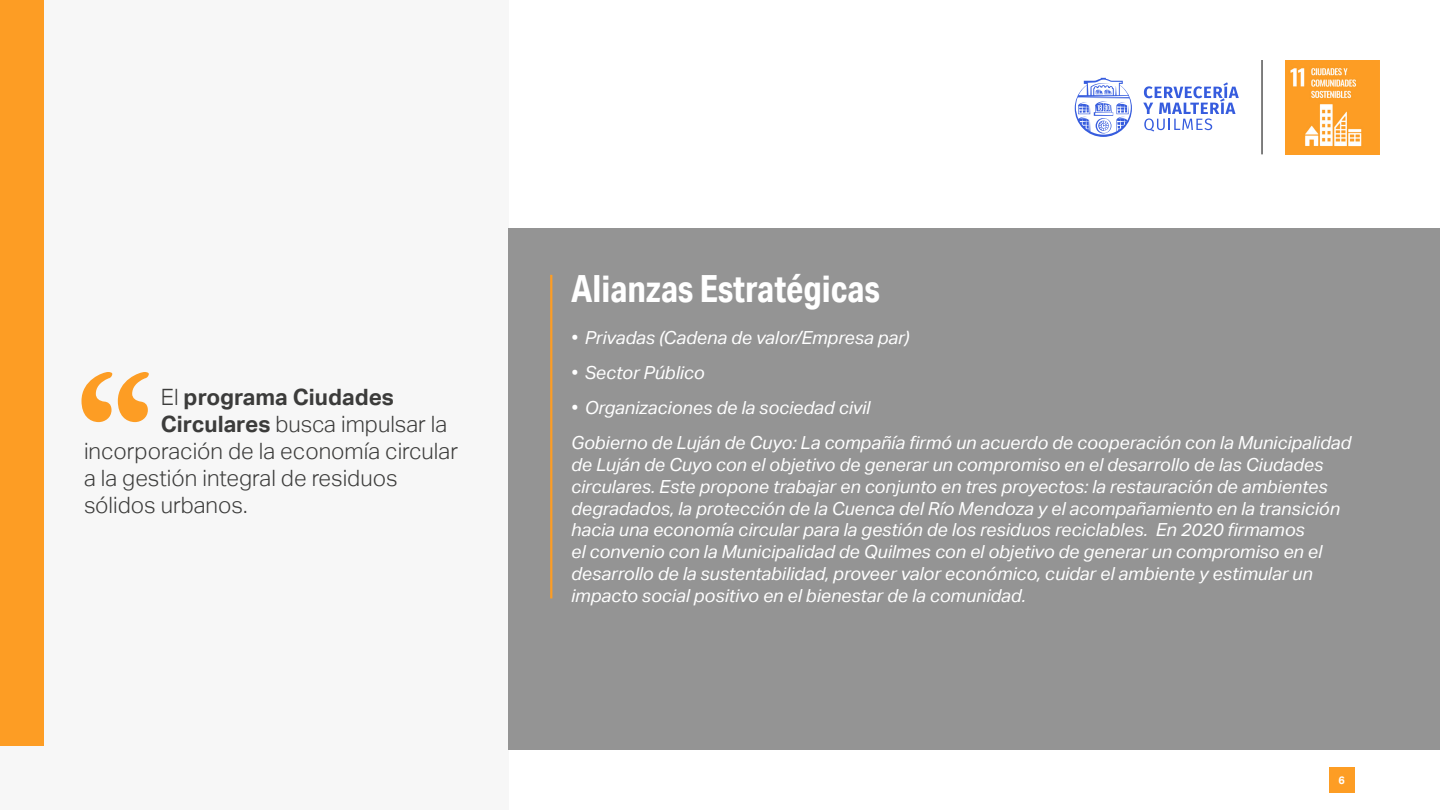
<style>
.page{position:relative;width:1440px;height:810px;background:#fff}
.page>*{position:absolute;margin:0;border:0;box-sizing:border-box;transform-origin:0 0}
.t1{font:700 37.5px "Aktiv Grotesk Cd";color:#fff}
.t2{font:300 22.5px "Aktiv Grotesk";color:#3c3c3b}
.t3{font:700 22.5px "Aktiv Grotesk";color:#3c3c3b}
.t4{font:italic 18px/21.8px "Aktiv Grotesk";color:#fff}
.t5{font:700 10.88px "Aktiv Grotesk";color:#fff}
.s1{font-weight:300}
.s2{font-weight:700}
</style>
<div class="page">
<div style="left:1329px;top:767px;width:25px;height:26px;background:#fd9d24"></div>
<img style="left:1285px;top:60px;width:95px;height:95px">
<hr style="left:1262px;top:60px;width:1px;height:94px;background:#000">
<svg style="left:1143px;top:82px;width:96px;height:50px"></svg>
<svg style="left:1075px;top:78px;width:57px;height:59px"></svg>
<div style="left:0;top:0;width:508px;height:810px;background:#f7f7f7"></div>
<div style="left:0;top:0;width:44px;height:746px;background:#fd9d24"></div>
<div style="left:508px;top:228px;width:932px;height:522px;background:#949494"></div>
<hr style="left:550px;top:275px;width:2px;height:324px;background:#fd9d24">
<svg style="left:82px;top:372px;width:67px;height:50px"></svg>
<p class="t3" style="left:161px;top:384px;width:235px"><span class="s1">El</span> programa Ciudades</p>
<p class="t2" style="left:161px;top:411px;width:288px"><span class="s2">Circulares</span> busca impulsar la</p>
<p class="t2" style="left:84px;top:438px;width:375px">incorporación de la economía circular</p>
<p class="t2" style="left:84px;top:465px;width:315px">a la gestión integral de residuos</p>
<p class="t2" style="left:84px;top:492px;width:165px">sólidos urbanos.</p>
<h1 class="t1" style="left:571px;top:265px;width:310px">Alianzas Estratégicas</h1>
<p class="t4" style="left:571px;top:327px;width:340px">• Privadas (Cadena de valor/Empresa par)</p>
<p class="t4" style="left:571px;top:362px;width:135px">• Sector Público</p>
<p class="t4" style="left:571px;top:390px;width:782px;line-height:35.2px">• Organizaciones de la sociedad civil<br>Gobierno de Luján de Cuyo: La compañía firmó un acuerdo de cooperación con la Municipalidad</p>
<p class="t4" style="left:571px;top:454px;width:770px">de Luján de Cuyo con el objetivo de generar un compromiso en el desarrollo de las Ciudades circulares. Este propone trabajar en conjunto en tres proyectos: la restauración de ambientes degradados, la protección de la Cuenca del Río Mendoza y el acompañamiento en la transición hacia una economía circular para la gestión de los residuos reciclables. En 2020 firmamos<br>el convenio con la Municipalidad de Quilmes con el objetivo de generar un compromiso en el desarrollo de la sustentabilidad, proveer valor económico, cuidar el ambiente y estimular un impacto social positivo en el bienestar de la comunidad.</p>
<p class="t5" style="left:1338px;top:774px;width:8px">6</p>
</div>
